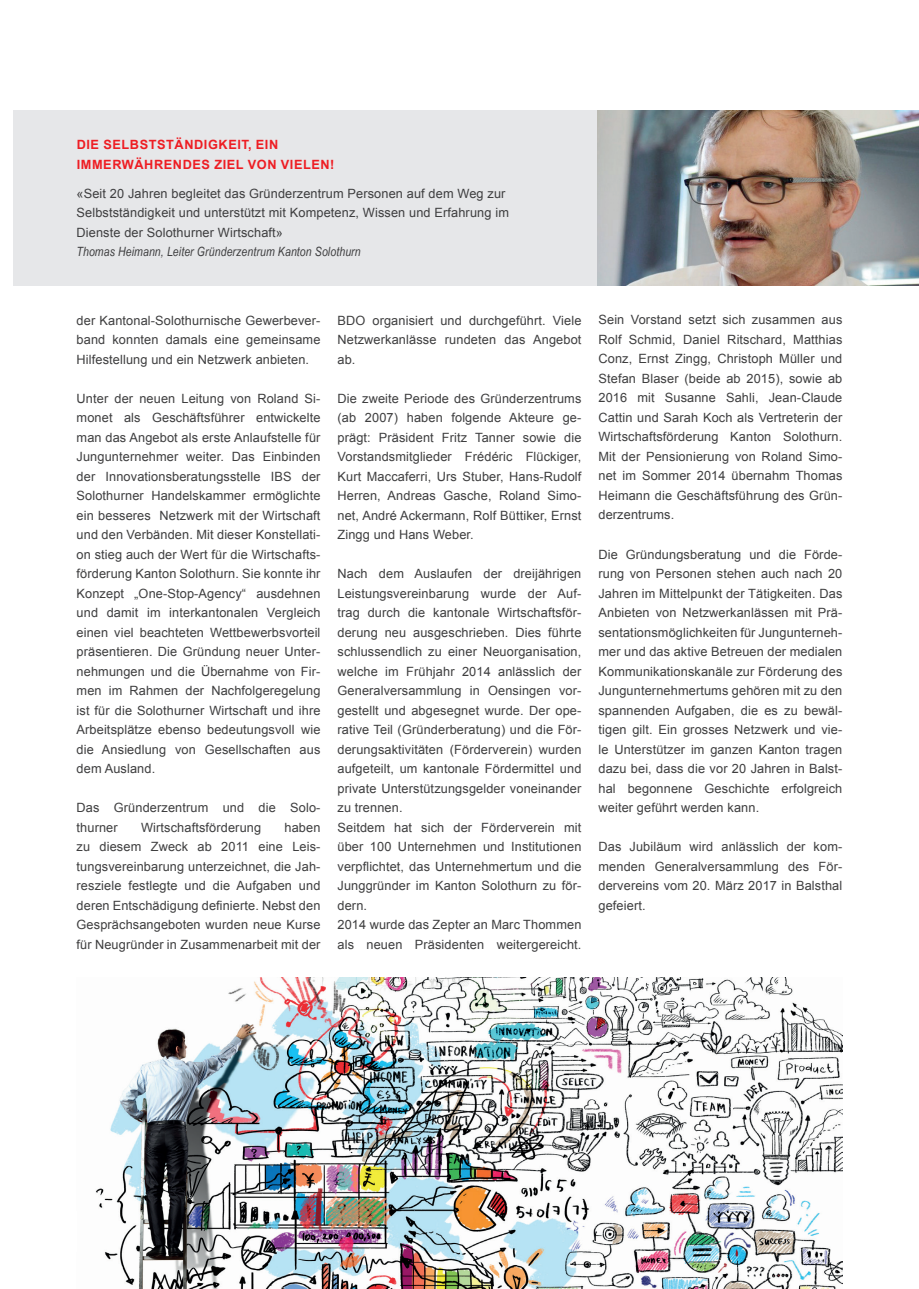
<style>
.page{position:relative;width:919px;height:1289px;background:#fff}
.page>*{position:absolute;margin:0;border:0;box-sizing:border-box;transform-origin:0 0}
.t1{font:12.75px/19.5px "Arial";letter-spacing:.01em;color:#3e3e3f;text-align:justify}
.t2{font:700 12.75px/19.5px "Arial";letter-spacing:.045em;color:#ee1d23}
.t3{font:italic 12.75px "Arial Narrow";letter-spacing:.01em;color:#3e3e3f}
</style>
<div class="page">
<div style="left:13px;top:111px;width:585px;height:175px;background:#e6e7e9"></div>
<img style="left:598px;top:111px;width:320px;height:175px">
<img style="left:95px;top:977px;width:747px;height:311px">
<p class="t2" style="left:77px;top:135px;width:259px">DIE SELBSTSTÄNDIGKEIT, EIN<br>IMMERWÄHRENDES ZIEL VON VIELEN!</p>
<p class="t1" style="left:77px;top:183px;width:434px;text-align:left">«Seit 20 Jahren begleitet das Gründerzentrum Personen auf dem Weg zur<br>Selbstständigkeit und unterstützt mit Kompetenz, Wissen und Erfahrung im<br>Dienste der Solothurner Wirtschaft»</p>
<p class="t3" style="left:77px;top:243px;width:285px">Thomas Heimann, Leiter Gründerzentrum Kanton Solothurn</p>
<p class="t1" style="left:77px;top:310px;width:245px">der Kantonal-Solothurnische Gewerbever&shy;band konnten damals eine gemeinsame Hilfestellung und ein Netzwerk anbieten.</p>
<p class="t1" style="left:77px;top:388px;width:245px">Unter der neuen Leitung von Roland Si&shy;monet als Geschäftsführer entwickelte man das Angebot als erste Anlaufstelle für Jungunternehmer weiter. Das Einbinden der Innovationsberatungsstelle IBS der Solothurner Handelskammer ermöglichte ein besseres Netzwerk mit der Wirtschaft und den Verbänden. Mit dieser Konstellati&shy;on stieg auch der Wert für die Wirtschafts&shy;förderung Kanton Solothurn. Sie konnte ihr Konzept „One-Stop-Agency“ ausdehnen und damit im interkantonalen Vergleich einen viel beachteten Wettbewerbsvorteil präsentieren. Die Gründung neuer Unter&shy;nehmungen und die Übernahme von Fir&shy;men im Rahmen der Nachfolgeregelung ist für die Solothurner Wirtschaft und ihre Arbeitsplätze ebenso bedeutungsvoll wie die Ansiedlung von Gesellschaften aus dem Ausland.</p>
<p class="t1" style="left:77px;top:798px;width:245px">Das Gründerzentrum und die Solo&shy;thurner</p>
<p class="t1" style="left:141px;top:817px;width:122px">Wirtschaftsförderung</p>
<p class="t1" style="left:77px;top:817px;width:245px;text-indent:208px">haben zu diesem Zweck ab 2011 eine Leis&shy;tungsvereinbarung unterzeichnet, die Jah&shy;resziele festlegte und die Aufgaben und deren Entschädigung definierte. Nebst den Gesprächsangeboten wurden neue Kurse für Neugründer in Zusammenarbeit mit der</p>
<p class="t1" style="left:337px;top:310px;width:245px">BDO organisiert und durchgeführt. Viele Netzwerkanlässe rundeten das Angebot ab.</p>
<p class="t1" style="left:337px;top:388px;width:245px">Die zweite Periode des Gründerzentrums (ab 2007) haben folgende Akteure ge&shy;prägt: Präsident Fritz Tanner sowie die Vorstandsmitglieder Frédéric Flückiger, Kurt Maccaferri, Urs Stuber, Hans-Rudolf Herren, Andreas Gasche, Roland Simo&shy;net, André Ackermann, Rolf Büttiker, Ernst Zingg und Hans Weber.</p>
<p class="t1" style="left:337px;top:564px;width:245px;text-align:left">Nach dem Auslaufen der dreijährigen Leistungsvereinbarung wurde der Auf&shy;trag durch die kantonale Wirtschaftsför&shy;derung neu ausgeschrieben. Dies führte schlussendlich zu einer Neuorganisation, welche im Frühjahr 2014 anlässlich der Generalversammlung in Oensingen vor&shy;gestellt und abgesegnet wurde. Der ope&shy;rative Teil (Gründerberatung) und die För&shy;derungsaktivitäten (Förderverein) wurden aufgeteilt, um kantonale Fördermittel und private Unterstützungsgelder voneinander zu trennen.<br>Seitdem hat sich der Förderverein mit über 100 Unternehmen und Institutionen verpflichtet, das Unternehmertum und die Junggründer im Kanton Solothurn zu för&shy;dern.<br>2014 wurde das Zepter an Marc Thommen als neuen Präsidenten weitergereicht.</p>
<p class="t1" style="left:598px;top:310px;width:245px">Sein Vorstand setzt sich zusammen aus Rolf Schmid, Daniel Ritschard, Matthias Conz, Ernst Zingg, Christoph Müller und Stefan Blaser (beide ab 2015), sowie ab 2016 mit Susanne Sahli, Jean-Claude Cattin und Sarah Koch als Vertreterin der Wirtschaftsförderung Kanton Solothurn.<br>Mit der Pensionierung von Roland Simo&shy;net im Sommer 2014 übernahm Thomas Heimann die Geschäftsführung des Grün&shy;derzentrums.</p>
<p class="t1" style="left:598px;top:544px;width:245px">Die Gründungsberatung und die Förde&shy;rung von Personen stehen auch nach 20<br>Jahren im Mittelpunkt der Tätigkeiten. Das Anbieten von Netzwerkanlässen mit Prä&shy;sentationsmöglichkeiten für Jungunterneh&shy;mer und das aktive Betreuen der medialen Kommunikationskanäle zur Förderung des Jungunternehmertums gehören mit zu den spannenden Aufgaben, die es zu bewäl&shy;tigen gilt. Ein grosses Netzwerk und vie&shy;le Unterstützer im ganzen Kanton tragen dazu bei, dass die vor 20 Jahren in Balst&shy;hal begonnene Geschichte erfolgreich weiter geführt werden kann.</p>
<p class="t1" style="left:598px;top:836px;width:245px">Das Jubiläum wird anlässlich der kom&shy;menden Generalversammlung des För&shy;dervereins vom 20. März 2017 in Balsthal gefeiert.</p>
</div>
